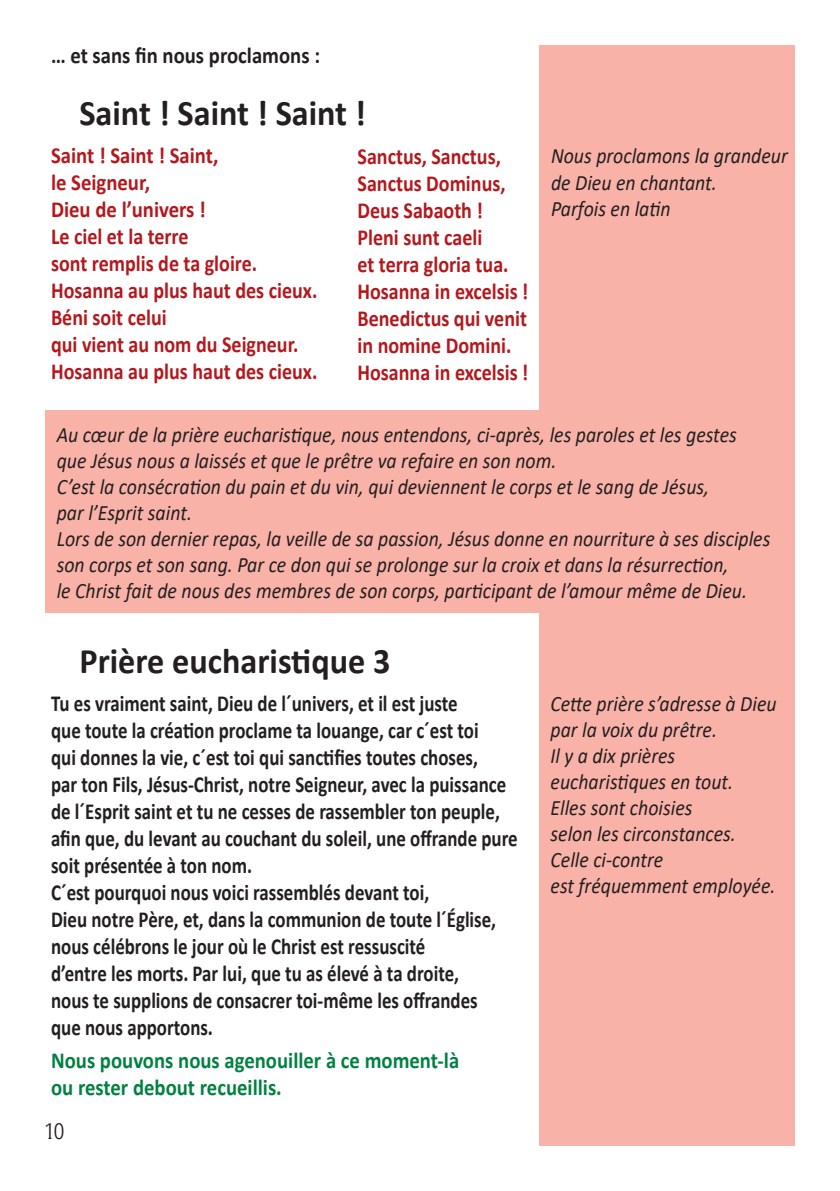
<style>
.page{position:relative;width:840px;height:1191px;background:#fff}
.page>*{position:absolute;margin:0;border:0;box-sizing:border-box;transform-origin:0 0}
.Intertitre{font:700 36px "Calibri";color:#231f20;scale:.95 1}
.t1{font:300 condensed 24px "Figuera Variable";color:#231f20;scale:.95 1}
.Texte_gras{font:700 23px/27px "Calibri";color:#231f20;scale:.82 1}
.Texte_rouge{font:700 23px/27px "Calibri";color:#b4181d;scale:.9 1}
.Texte_rouge-2{font:700 23px/27px "Calibri";color:#b4181d;scale:.87 1}
.Texte_vert{font:700 23px/27px "Calibri";color:#008141;scale:.9 1}
.Texte_gras-2{font:700 23px "Calibri";color:#231f20;scale:.9 1}
.Texte_explication_italique{font:italic 22px/26px "Calibri";color:#231f20;scale:.9 1}
</style>
<div class="page">
<div style="left:539px;top:45px;width:255px;height:1100px;background:#f9b2a7"></div>
<div style="left:45px;top:410px;width:749px;height:202px;background:#f9b2a7"></div>
<p class="Texte_gras-2" style="left:51px;top:39px;width:300px">… et sans fin nous proclamons :</p>
<p class="Intertitre" style="left:79px;top:87px;width:303px">Saint ! Saint ! Saint !</p>
<p class="Texte_rouge" style="left:51px;top:142px;width:297px">Saint ! Saint ! Saint,<br>le Seigneur,<br>Dieu de l’univers !<br>Le ciel et la terre<br>sont remplis de ta gloire.<br>Hosanna au plus haut des cieux.<br>Béni soit celui<br>qui vient au nom du Seigneur.<br>Hosanna au plus haut des cieux.</p>
<p class="Texte_rouge-2" style="left:357px;top:143px;width:198px">Sanctus, Sanctus,<br>Sanctus Dominus,<br>Deus Sabaoth !<br>Pleni sunt caeli<br>et terra gloria tua.<br>Hosanna in excelsis !<br>Benedictus qui venit in nomine Domini.<br>Hosanna in excelsis !</p>
<p class="Texte_explication_italique" style="left:550px;top:142px;width:264px">Nous proclamons la grandeur de Dieu en chantant.</p>
<p class="Texte_explication_italique" style="left:550px;top:194px;width:134px">Parfois en latin</p>
<p class="Texte_explication_italique" style="left:57px;top:420px;width:756px">Au cœur de la prière eucharistique, nous entendons, ci-après, les paroles et les gestes que Jésus nous a laissés et que le prêtre va refaire en son nom.</p>
<p class="Texte_explication_italique" style="left:57px;top:472px;width:726px">C’est la consécration du pain et du vin, qui deviennent le corps et le sang de Jésus, par l’Esprit saint.</p>
<p class="Texte_explication_italique" style="left:57px;top:524px;width:794px">Lors de son dernier repas, la veille de sa passion, Jésus donne en nourriture à ses disciples son corps et son sang. Par ce don qui se prolonge sur la croix et dans la résurrection,<br>le Christ fait de nous des membres de son corps, participant de l’amour même de Dieu.</p>
<p class="Intertitre" style="left:79px;top:635px;width:328px">Prière eucharistique 3</p>
<p class="Texte_gras" style="left:51px;top:689px;width:570px">Tu es vraiment saint, Dieu de l´univers, et il est juste<br>que toute la création proclame ta louange, car c´est toi<br>qui donnes la vie, c´est toi qui sanctifies toutes choses,<br>par ton Fils, Jésus-Christ, notre Seigneur, avec la puissance de l´Esprit saint et tu ne cesses de rassembler ton peuple, afin que, du levant au couchant du soleil, une offrande pure soit présentée à ton nom.</p>
<p class="Texte_gras" style="left:51px;top:878px;width:544px">C´est pourquoi nous voici rassemblés devant toi,<br>Dieu notre Père, et, dans la communion de toute l´Église, nous célébrons le jour où le Christ est ressuscité<br>d’entre les morts. Par lui, que tu as élevé à ta droite, nous te supplions de consacrer toi-même les offrandes que nous apportons.</p>
<p class="Texte_vert" style="left:51px;top:1046px;width:455px">Nous pouvons nous agenouiller à ce moment-là ou rester debout recueillis.</p>
<p class="t1" style="left:45px;top:1113px;width:22px">10</p>
<p class="Texte_explication_italique" style="left:550px;top:690px;width:252px">Cette prière s’adresse à Dieu par la voix du prêtre.<br>Il y a dix prières eucharistiques en tout.<br>Elles sont choisies<br>selon les circonstances.</p>
<p class="Texte_explication_italique" style="left:550px;top:846px;width:251px">Celle ci-contre<br>est fréquemment employée.</p>
</div>
